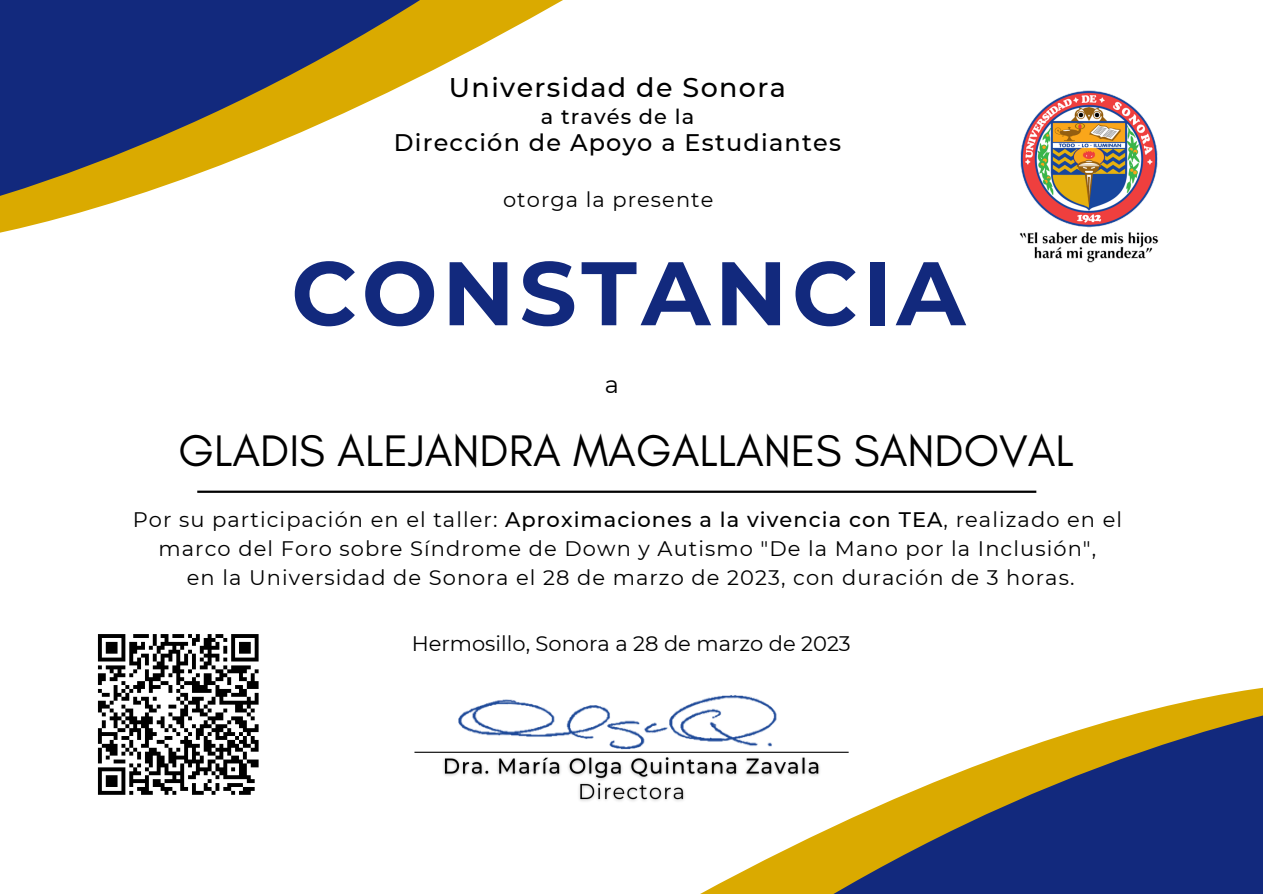
<style>
.page{position:relative;width:1263px;height:894px;background:#fff}
.page>*{position:absolute;margin:0;border:0;box-sizing:border-box;transform-origin:0 0}
.t1{font:700 90px "Montserrat";letter-spacing:.05em;color:#12297d}
.t2{font:45px "Glacial Indifference";color:#000}
.t3{font:500 27px "Montserrat";letter-spacing:.05em;color:#000}
.t4{font:500 24px "Montserrat";letter-spacing:.05em;color:#000}
.t5{font:24px "Montserrat";color:#000}
.t6{font:21px/29.2px "Montserrat";letter-spacing:.05em;color:#000;text-align:center}
.t7{font:21px "Montserrat";color:#000}
.t8{font:500 21px "Montserrat";letter-spacing:.05em;color:#000}
.s1{font-weight:500}
</style>
<div class="page">
<hr style="left:197px;top:490px;width:839px;height:2px;background:#000">
<svg style="left:414px;top:687px;width:849px;height:206px"></svg>
<img style="left:440px;top:687px;width:382px;height:60px">
<hr style="left:414px;top:751px;width:435px;height:1px;background:#000">
<img style="left:436px;top:747px;width:392px;height:63px">
<svg style="left:0;top:0;width:1159px;height:263px"></svg>
<svg style="left:97px;top:634px;width:162px;height:161px"></svg>
<p class="t3" style="left:449px;top:71px;width:338px">Universidad de Sonora</p>
<p class="t8" style="left:541px;top:104px;width:155px">a través de la</p>
<p class="t4" style="left:394px;top:128px;width:449px">Dirección de Apoyo a Estudiantes</p>
<p class="t6" style="left:503px;top:185px;width:212px">otorga la presente</p>
<h1 class="t1" style="left:291px;top:238px;width:676px">CONSTANCIA</h1>
<p class="t5" style="left:605px;top:370px;width:16px">a</p>
<h2 class="t2" style="left:179px;top:423px;width:897px">GLADIS ALEJANDRA MAGALLANES SANDOVAL</h2>
<p class="t6" style="left:133px;top:504px;width:991px">Por su participación en el taller: <span class="s1">Aproximaciones a la vivencia con TEA</span>, realizado en el marco del Foro sobre Síndrome de Down y Autismo "De la Mano por la Inclusión",<br>en la Universidad de Sonora el 28 de marzo de 2023, con duración de 3 horas.</p>
<p class="t7" style="left:412px;top:630px;width:441px">Hermosillo, Sonora a 28 de marzo de 2023</p>
</div>
